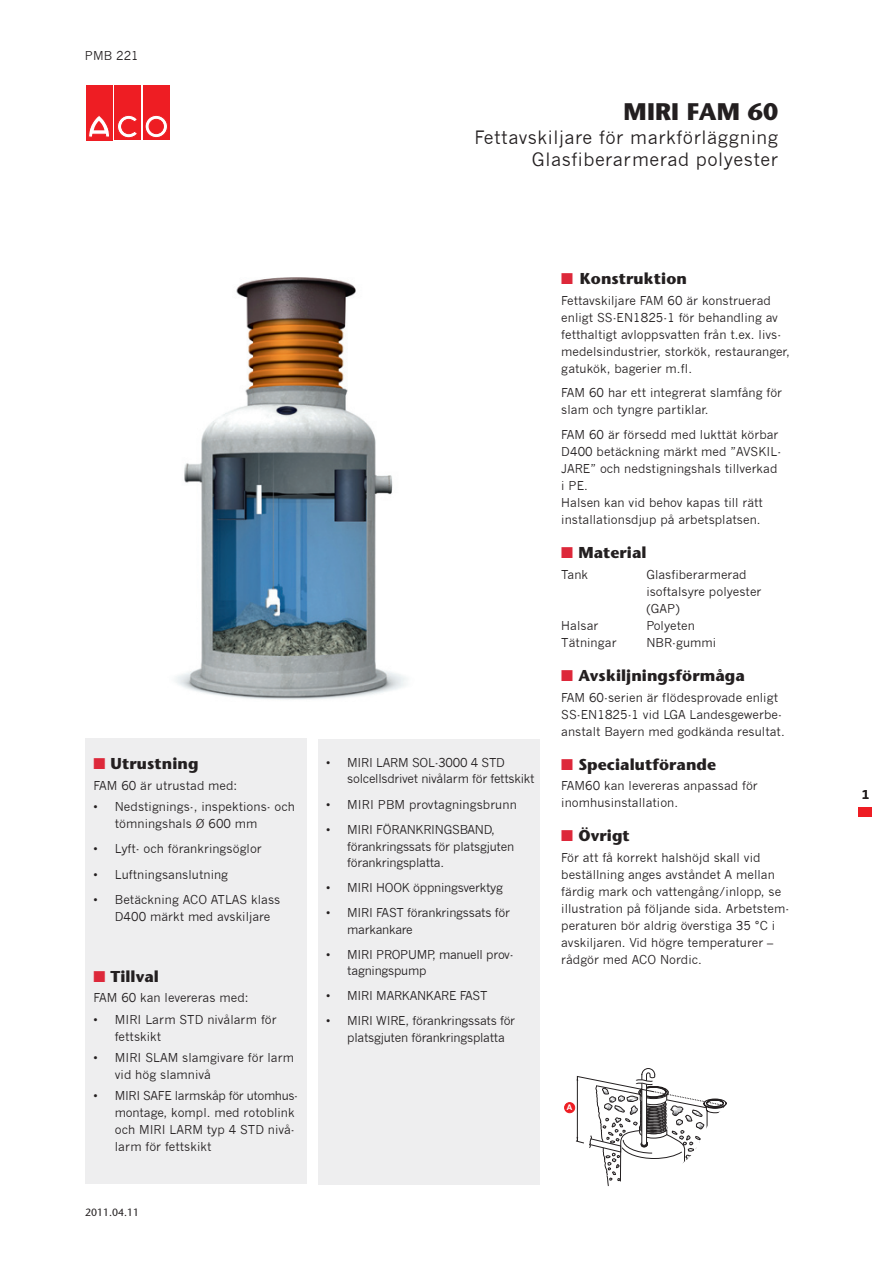
<style>
.page{position:relative;width:893px;height:1263px;background:#fff}
.page>*{position:absolute;margin:0;border:0;box-sizing:border-box;transform-origin:0 0}
.t1{font:700 24px "Stone Sans";letter-spacing:.005em;color:#231f20}
.t2{font:18px/21.6px "News Gothic";letter-spacing:.03em;color:#231f20;text-align:right}
.t3{font:700 15.75px "Stone Sans";letter-spacing:.005em;color:#231f20}
.t4{font:12px/17px "News Gothic";letter-spacing:.005em;color:#231f20}
.t5{font:12px/16.5px "News Gothic";letter-spacing:-.02em;color:#231f20}
.t6{font:700 12px "News Gothic";color:#231f20}
.t7{font:10.5px "Stone Sans";color:#231f20}
.t8{font:700 7.95px "Helvetica Neue";color:#fff}
.s1{color:#dd283a}
</style>
<div class="page">
<svg style="left:859px;top:807px;width:13px;height:9px"></svg>
<div style="left:319px;top:739px;width:221px;height:446px;background:#eeeeef"></div>
<div style="left:85px;top:738px;width:221px;height:446px;background:#eeeeef"></div>
<div style="left:86px;top:85px;width:26px;height:55px;background:#ee1d23"></div>
<svg style="left:89px;top:116px;width:21px;height:21px"></svg>
<div style="left:114px;top:85px;width:27px;height:55px;background:#ee1d23"></div>
<svg style="left:117px;top:115px;width:20px;height:23px"></svg>
<div style="left:143px;top:85px;width:26px;height:55px;background:#ee1d23"></div>
<svg style="left:145px;top:115px;width:22px;height:23px"></svg>
<div style="left:145px;top:115px;width:23px;height:23px;border:1px solid #ee1d23;border-radius:50%"></div>
<div style="left:149px;top:119px;width:14px;height:15px;background:#ee1d23;border-radius:50%"></div>
<div style="left:149px;top:119px;width:14px;height:15px;border:1px solid #ee1d23;border-radius:50%"></div>
<svg style="left:576px;top:1068px;width:151px;height:119px"></svg>
<div style="left:565px;top:1102px;width:10px;height:11px;background:#ee1d23;border-radius:50%"></div>
<div style="left:564px;top:1102px;width:11px;height:11px;border:1px solid #ee1d23;border-radius:50%"></div>
<img style="left:175px;top:277px;width:232px;height:423px">
<p class="t4" style="left:85px;top:47px;width:55px">PMB 221</p>
<h1 class="t1" style="left:624px;top:97px;width:156px">MIRI FAM 60</h1>
<h2 class="t2" style="left:475px;top:127px;width:305px">Fettavskiljare för markförläggning<br>Glasfiberarmerad polyester</h2>
<h3 class="t3" style="left:94px;top:754px;width:106px"><span class="s1">■</span> Utrustning</h3>
<p class="t4" style="left:94px;top:777px;width:145px">FAM 60 är utrustad med:</p>
<p class="t4" style="left:115px;top:798px;width:182px;text-indent:-21px">• Nedstignings-, inspektions- och tömningshals Ø 600 mm</p>
<p class="t4" style="left:94px;top:841px;width:170px">• Lyft- och förankringsöglor</p>
<p class="t4" style="left:94px;top:866px;width:136px">• Luftningsanslutning</p>
<p class="t4" style="left:115px;top:892px;width:167px;text-indent:-21px">• Betäckning ACO ATLAS klass<br>D400 märkt med avskiljare</p>
<h3 class="t3" style="left:94px;top:967px;width:67px"><span class="s1">■</span> Tillval</h3>
<p class="t4" style="left:94px;top:989px;width:156px">FAM 60 kan levereras med:</p>
<p class="t4" style="left:94px;top:1011px;width:38px">• Miri</p>
<p class="t4" style="left:115px;top:1011px;width:163px;text-indent:31px">Larm STD nivålarm för fettskikt</p>
<p class="t4" style="left:94px;top:1049px;width:38px">• Miri</p>
<p class="t4" style="left:115px;top:1049px;width:181px;text-indent:31px">SLAM slamgivare för larm vid hög slamnivå</p>
<p class="t4" style="left:115px;top:1087px;width:185px;text-indent:-21px">• MIRI SAFE larmskåp för utomhus&shy;montage, kompl. med rotoblink och MIRI LARM typ 4 STD nivå&shy;larm för fettskikt</p>
<p class="t7" style="left:85px;top:1206px;width:56px">2011.04.11</p>
<p class="t5" style="left:347px;top:754px;width:189px;text-indent:-21px">• MIRI LARM SOL-3000 4 STD solcellsdrivet nivålarm för fettskikt</p>
<p class="t4" style="left:326px;top:796px;width:38px">• Miri</p>
<p class="t4" style="left:378px;top:796px;width:140px">PBM provtagningsbrunn</p>
<p class="t5" style="left:347px;top:822px;width:168px;text-indent:-21px">• MIRI FÖRANKRINGSBAND, förankringssats för platsgjuten förankringsplatta.</p>
<p class="t5" style="left:326px;top:880px;width:178px">• MIRI HOOK öppningsverktyg</p>
<p class="t5" style="left:347px;top:905px;width:164px;text-indent:-21px">• MIRI FAST förankringssats för markankare</p>
<p class="t5" style="left:347px;top:946px;width:168px;text-indent:-21px">• MIRI PROPUMP, manuell prov&shy;tagningspump</p>
<p class="t4" style="left:326px;top:988px;width:60px">• MIRI markankare</p>
<p class="t4" style="left:460px;top:988px;width:29px">FAST</p>
<p class="t5" style="left:347px;top:1013px;width:169px;text-indent:-21px">• MIRI WIRE, förankringssats för platsgjuten förankringsplatta</p>
<h3 class="t3" style="left:561px;top:269px;width:127px"><span class="s1">■</span> Konstruktion</h3>
<p class="t4" style="left:561px;top:292px;width:230px">Fettavskiljare FAM 60 är konstruerad enligt SS-EN1825-1 för behandling av fetthaltigt avloppsvatten från t.ex. livs&shy;medelsindustrier, storkök, restauranger, gatukök, bagerier m.fl.</p>
<p class="t4" style="left:561px;top:385px;width:222px">FAM 60 har ett integrerat slamfång för slam och tyngre partiklar.</p>
<p class="t4" style="left:561px;top:426px;width:221px">FAM 60 är försedd med lukttät körbar<br>D400 betäckning märkt med ”AVSKIL-<br>JARE” och nedstigningshals tillverkad i PE.<br>Halsen kan vid behov kapas till rätt installationsdjup på arbetsplatsen.</p>
<h3 class="t3" style="left:561px;top:543px;width:87px"><span class="s1">■</span> Material</h3>
<p class="t4" style="left:561px;top:566px;width:28px">Tank</p>
<p class="t4" style="left:646px;top:566px;width:117px">Glasfiberarmerad isoftalsyre polyester (GAP)</p>
<p class="t4" style="left:561px;top:617px;width:39px">Halsar</p>
<p class="t4" style="left:646px;top:617px;width:50px">Polyeten</p>
<p class="t4" style="left:561px;top:634px;width:57px">Tätningar</p>
<p class="t4" style="left:646px;top:634px;width:71px">NBR-gummi</p>
<h3 class="t3" style="left:561px;top:666px;width:185px"><span class="s1">■</span> Avskiljningsförmåga</h3>
<p class="t4" style="left:561px;top:689px;width:225px">FAM 60-serien är flödesprovade enligt<br>SS-EN1825-1 vid LGA Landesgewerbe&shy;anstalt Bayern med godkända resultat.</p>
<h3 class="t3" style="left:561px;top:755px;width:156px"><span class="s1">■</span> Specialutförande</h3>
<p class="t4" style="left:561px;top:777px;width:198px">FAM60 kan levereras anpassad för inomhusinstallation.</p>
<h3 class="t3" style="left:561px;top:826px;width:70px"><span class="s1">■</span> Övrigt</h3>
<p class="t4" style="left:561px;top:849px;width:229px">För att få korrekt halshöjd skall vid beställning anges avståndet A mellan färdig mark och vattengång/inlopp, se illustration på följande sida. Arbetstem&shy;peraturen bör aldrig överstiga 35 °C i avskiljaren. Vid högre temperaturer – rådgör med ACO Nordic.</p>
<p class="t8" style="left:567px;top:1102px;width:7px">A</p>
<p class="t6" style="left:862px;top:788px;width:9px">1</p>
</div>
